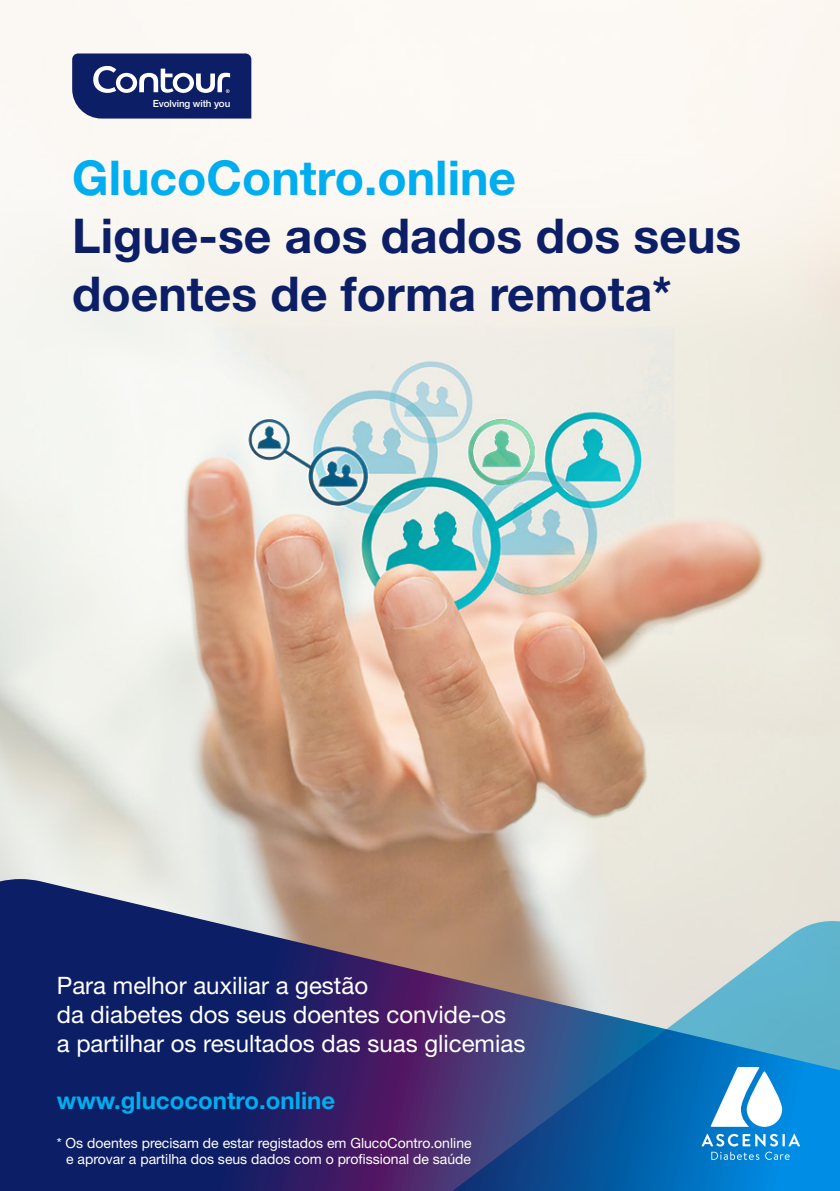
<style>
.page{position:relative;width:840px;height:1191px;background:#fff}
.page>*{position:absolute;margin:0;border:0;box-sizing:border-box;transform-origin:0 0}
.t1{font:700 48px/57.6px "Helvetica Neue LT Std";color:#0c1e66}
.t2{font:700 48px "Helvetica Neue LT Std";color:#00aeef}
.t3{font:24px/28.8px "Helvetica Neue LT Std";color:#fff}
.t4{font:700 24px "Helvetica Neue LT Std";color:#00aeef}
.t5{font:14px/16.8px "Helvetica Neue LT Std";color:#fff;text-align:right}
.t6{font:500 9.8px "Helvetica Neue";letter-spacing:-.01em;color:#fff}
</style>
<div class="page">
<img style="left:0;top:0;width:839px;height:879px">
<svg style="left:0;top:879px;width:839px;height:33px;background:#bcb2ae"></svg>
<svg style="left:0;top:912px;width:839px;height:279px;background:#3e5287"></svg>
<svg style="left:72px;top:53px;width:179px;height:66px;background:#2f3e7b"></svg>
<svg style="left:701px;top:1133px;width:98px;height:26px;background:#379bdd"></svg>
<svg style="left:710px;top:1067px;width:71px;height:59px"></svg>
<p class="t6" style="left:153px;top:95px;width:79px">Evolving with you</p>
<h1 class="t2" style="left:72px;top:148px;width:445px">GlucoContro.online</h1>
<h1 class="t1" style="left:72px;top:206px;width:670px">Ligue-se aos dados dos seus doentes de forma remota*</h1>
<h2 class="t3" style="left:57px;top:970px;width:470px">Para melhor auxiliar a gestão<br>da diabetes dos seus doentes convide-os<br>a partilhar os resultados das suas glicemias</h2>
<h2 class="t4" style="left:57px;top:1085px;width:280px">www.glucocontro.online</h2>
<p class="t5" style="left:57px;top:1134px;width:416px">* Os doentes precisam de estar registados em GlucoContro.online e aprovar a partilha dos seus dados com o profissional de saúde</p>
</div>
